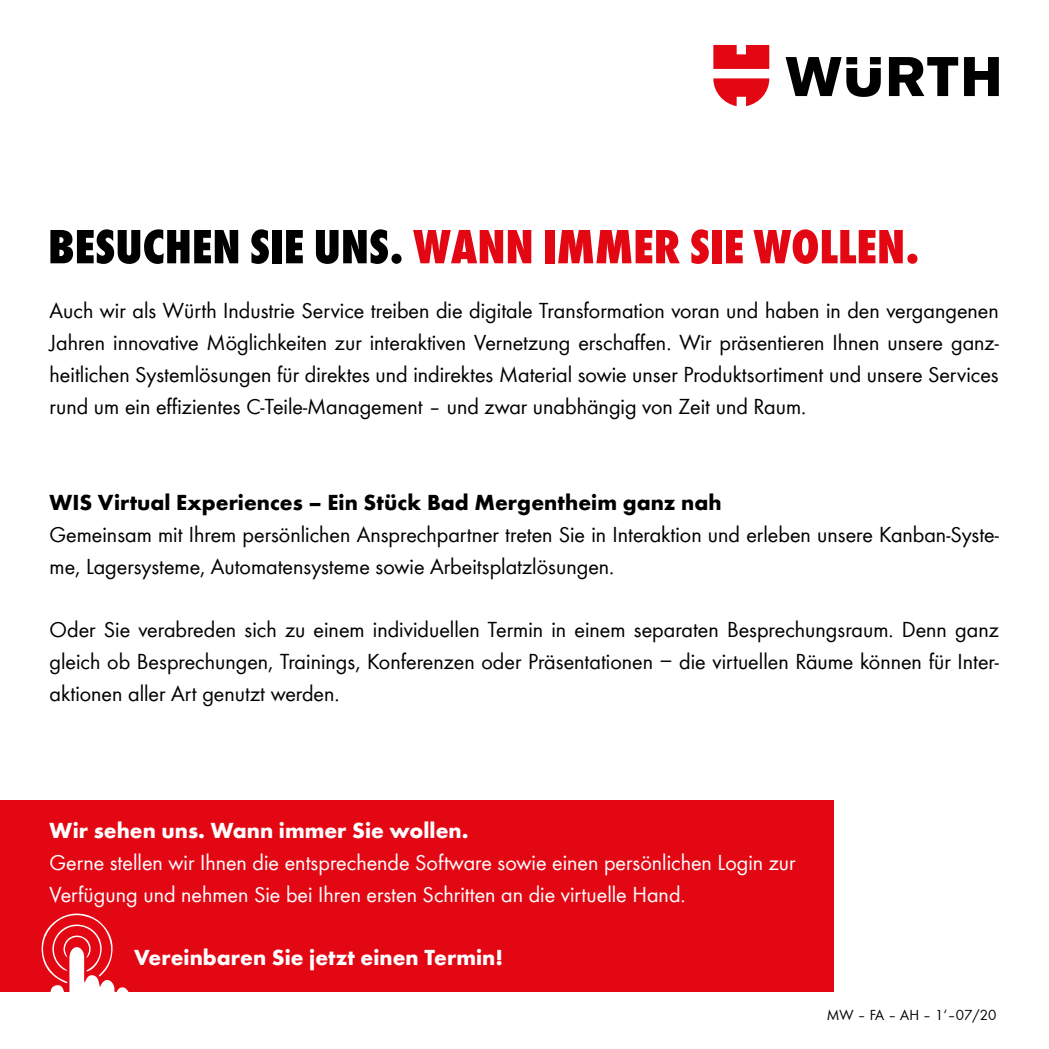
<style>
.page{position:relative;width:1049px;height:1049px;background:#fff}
.page>*{position:absolute;margin:0;border:0;box-sizing:border-box;transform-origin:0 0}
.t1{font:800 condensed 50px "Wuerth Global";color:#e30613}
.t2{font:22.5px/32px "Wuerth";color:#000;text-align:justify}
.t3{font:22.5px/32px "Wuerth";color:#fff}
.t4{font:700 22.5px "Wuerth";color:#fff}
.t5{font:700 22.5px "Wuerth";color:#000}
.t6{font:15px "Wuerth";color:#000}
.s1{color:#000}
</style>
<div class="page">
<svg style="left:785px;top:57px;width:214px;height:40px"></svg>
<svg style="left:713px;top:45px;width:56px;height:61px"></svg>
<div style="left:0;top:801px;width:833px;height:191px;background:#e30613"></div>
<svg style="left:42px;top:913px;width:87px;height:79px"></svg>
<h1 class="t1" style="left:48px;top:217px;width:873px"><span class="s1">BESUCHEN SIE UNS.</span> WANN IMMER SIE WOLLEN.</h1>
<p class="t2" style="left:50px;top:294px;width:951px">Auch wir als Würth Industrie Service treiben die digitale Transformation voran und haben in den vergangenen Jahren innovative Möglichkeiten zur interaktiven Vernetzung erschaffen. Wir präsentieren Ihnen unsere ganz&shy;heitlichen Systemlösungen für direktes und indirektes Material sowie unser Produktsortiment und unsere Services rund um ein effizientes C-Teile-Management – und zwar unabhängig von Zeit und Raum.</p>
<p class="t5" style="left:50px;top:486px;width:673px">WIS Virtual Experiences – Ein Stück Bad Mergentheim ganz nah</p>
<p class="t2" style="left:50px;top:517px;width:951px">Gemeinsam mit Ihrem persönlichen Ansprechpartner treten Sie in Interaktion und erleben unsere Kanban-Syste&shy;me, Lagersysteme, Automatensysteme sowie Arbeitsplatzlösungen.</p>
<p class="t2" style="left:50px;top:613px;width:951px">Oder Sie verabreden sich zu einem individuellen Termin in einem separaten Besprechungsraum. Denn ganz gleich ob Besprechungen, Trainings, Konferenzen oder Präsentationen − die virtuellen Räume können für Inter&shy;aktionen aller Art genutzt werden.</p>
<p class="t4" style="left:50px;top:814px;width:420px">Wir sehen uns. Wann immer Sie wollen.</p>
<p class="t3" style="left:50px;top:845px;width:747px">Gerne stellen wir Ihnen die entsprechende Software sowie einen persönlichen Login zur<br>Verfügung und nehmen Sie bei Ihren ersten Schritten an die virtuelle Hand.</p>
<p class="t4" style="left:134px;top:941px;width:370px">Vereinbaren Sie jetzt einen Termin!</p>
<p class="t6" style="left:827px;top:1004px;width:171px">MW – FA – AH – 1‘–07/20</p>
</div>
